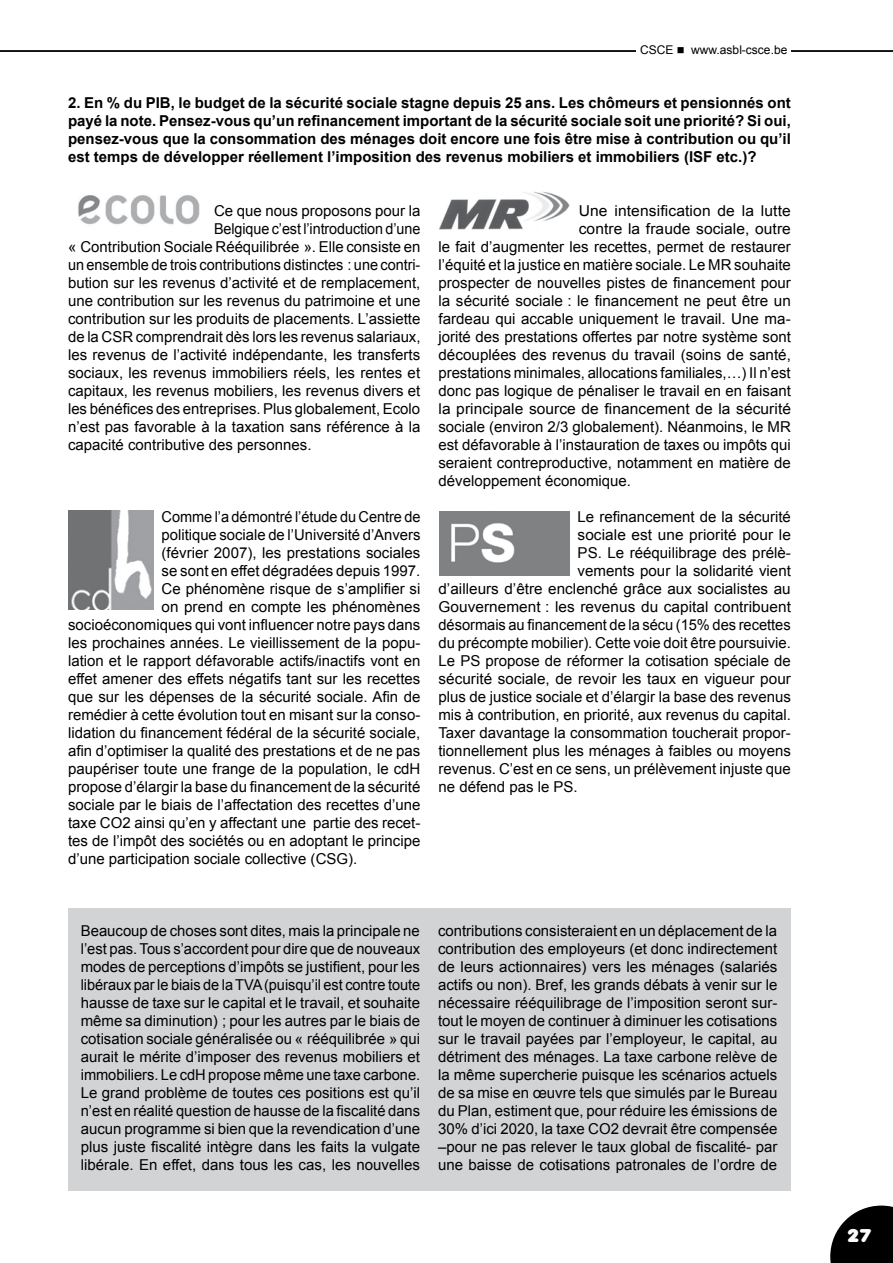
<style>
.page{position:relative;width:893px;height:1263px;background:#fff}
.page>*{position:absolute;margin:0;border:0;box-sizing:border-box;transform-origin:0 0}
.t1{font:18px "Debussy";color:#fff}
.t2{font:15px/18px "Arial";color:#000;text-align:justify}
.t3{font:700 15px/18px "Arial";color:#000;text-align:justify}
.t4{font:15px "Arial";color:#000;scale:1.04 1}
.t5{font:15px "Arial";color:#000;scale:.96 1}
.t6{font:12px "Arial";color:#000}
</style>
<div class="page">
<svg style="left:830px;top:1205px;width:63px;height:58px"></svg>
<hr style="left:0;top:50px;width:893px;height:2px;background:#000">
<div style="left:637px;top:46px;width:154px;height:23px;background:#fff"></div>
<img style="left:68px;top:510px;width:85px;height:99px">
<img style="left:439px;top:512px;width:130px;height:63px">
<div style="left:68px;top:908px;width:722px;height:283px;background:#d1d3d4"></div>
<img style="left:78px;top:195px;width:122px;height:30px">
<img style="left:439px;top:191px;width:131px;height:38px">
<p class="t6" style="left:640px;top:42px;width:149px">CSCE ■ www.asbl-csce.be</p>
<p class="t3" style="left:68px;top:94px;width:724px">2. En % du PIB, le budget de la sécurité sociale stagne depuis 25 ans. Les chômeurs et pensionnés ont payé la note. Pensez-vous qu’un refinancement important de la sécurité sociale soit une priorité? Si oui, pensez-vous que la consommation des ménages doit encore une fois être mise à contribution ou qu’il est temps de développer réellement l’imposition des revenus mobiliers et immobiliers (ISF etc.)?</p>
<p class="t2" style="left:214px;top:202px;width:208px">Ce que nous proposons pour la</p>
<p class="t5" style="left:214px;top:219px;width:216px">Belgique c’est l’introduction d’une</p>
<p class="t2" style="left:68px;top:238px;width:354px">« Contribution Sociale Rééquilibrée ». Elle consiste en</p>
<p class="t2" style="left:68px;top:256px;width:354px">un ensemble de trois contributions distinctes : une contri-</p>
<p class="t2" style="left:68px;top:274px;width:354px">bution sur les revenus d’activité et de remplacement,</p>
<p class="t2" style="left:68px;top:292px;width:354px">une contribution sur les revenus du patrimoine et une</p>
<p class="t2" style="left:68px;top:310px;width:354px">contribution sur les produits de placements. L’assiette</p>
<p class="t2" style="left:68px;top:328px;width:354px">de la CSR comprendrait dès lors les revenus salariaux,</p>
<p class="t2" style="left:68px;top:346px;width:354px">les revenus de l’activité indépendante, les transferts</p>
<p class="t2" style="left:68px;top:364px;width:354px">sociaux, les revenus immobiliers réels, les rentes et</p>
<p class="t2" style="left:68px;top:382px;width:354px">capitaux, les revenus mobiliers, les revenus divers et</p>
<p class="t2" style="left:68px;top:400px;width:354px">les bénéfices des entreprises. Plus globalement, Ecolo</p>
<p class="t2" style="left:68px;top:418px;width:354px">n’est pas favorable à la taxation sans référence à la</p>
<p class="t2" style="left:68px;top:436px;width:245px">capacité contributive des personnes.</p>
<p class="t4" style="left:579px;top:201px;width:205px">Une intensification de la lutte</p>
<p class="t4" style="left:579px;top:219px;width:205px">contre la fraude sociale, outre</p>
<p class="t2" style="left:438px;top:238px;width:354px">le fait d’augmenter les recettes, permet de restaurer</p>
<p class="t2" style="left:438px;top:256px;width:354px">l’équité et la justice en matière sociale. Le MR souhaite</p>
<p class="t2" style="left:438px;top:274px;width:354px">prospecter de nouvelles pistes de financement pour</p>
<p class="t2" style="left:438px;top:292px;width:354px">la sécurité sociale : le financement ne peut être un</p>
<p class="t2" style="left:438px;top:310px;width:354px">fardeau qui accable uniquement le travail. Une ma-</p>
<p class="t2" style="left:438px;top:328px;width:354px">jorité des prestations offertes par notre système sont</p>
<p class="t2" style="left:438px;top:346px;width:354px">découplées des revenus du travail (soins de santé,</p>
<p class="t2" style="left:438px;top:364px;width:354px">prestations minimales, allocations familiales,…) Il n’est</p>
<p class="t2" style="left:438px;top:382px;width:354px">donc pas logique de pénaliser le travail en en faisant</p>
<p class="t2" style="left:438px;top:400px;width:354px">la principale source de financement de la sécurité</p>
<p class="t2" style="left:438px;top:418px;width:354px">sociale (environ 2/3 globalement). Néanmoins, le MR</p>
<p class="t2" style="left:438px;top:436px;width:354px">est défavorable à l’instauration de taxes ou impôts qui</p>
<p class="t2" style="left:438px;top:454px;width:354px">seraient contreproductive, notamment en matière de</p>
<p class="t2" style="left:438px;top:472px;width:194px">développement économique.</p>
<p class="t2" style="left:162px;top:508px;width:260px">Comme l’a démontré l’étude du Centre de</p>
<p class="t2" style="left:162px;top:526px;width:260px">politique sociale de l’Université d’Anvers</p>
<p class="t2" style="left:162px;top:544px;width:260px">(février 2007), les prestations sociales</p>
<p class="t2" style="left:162px;top:562px;width:260px">se sont en effet dégradées depuis 1997.</p>
<p class="t2" style="left:162px;top:580px;width:260px">Ce phénomène risque de s’amplifier si</p>
<p class="t2" style="left:162px;top:598px;width:260px">on prend en compte les phénomènes</p>
<p class="t2" style="left:68px;top:616px;width:354px">socioéconomiques qui vont influencer notre pays dans</p>
<p class="t2" style="left:68px;top:634px;width:354px">les prochaines années. Le vieillissement de la popu-</p>
<p class="t2" style="left:68px;top:652px;width:354px">lation et le rapport défavorable actifs/inactifs vont en</p>
<p class="t2" style="left:68px;top:670px;width:354px">effet amener des effets négatifs tant sur les recettes</p>
<p class="t2" style="left:68px;top:688px;width:354px">que sur les dépenses de la sécurité sociale. Afin de</p>
<p class="t2" style="left:68px;top:706px;width:354px">remédier à cette évolution tout en misant sur la conso-</p>
<p class="t2" style="left:68px;top:724px;width:354px">lidation du financement fédéral de la sécurité sociale,</p>
<p class="t2" style="left:68px;top:742px;width:354px">afin d’optimiser la qualité des prestations et de ne pas</p>
<p class="t2" style="left:68px;top:760px;width:354px">paupériser toute une frange de la population, le cdH</p>
<p class="t2" style="left:68px;top:778px;width:354px">propose d’élargir la base du financement de la sécurité</p>
<p class="t2" style="left:68px;top:796px;width:354px">sociale par le biais de l’affectation des recettes d’une</p>
<p class="t2" style="left:68px;top:814px;width:354px">taxe CO2 ainsi qu’en y affectant une partie des recet-</p>
<p class="t2" style="left:68px;top:832px;width:354px">tes de l’impôt des sociétés ou en adoptant le principe</p>
<p class="t2" style="left:68px;top:850px;width:259px">d’une participation sociale collective (csg</p>
<p class="t2" style="left:348px;top:850px;width:11px">).</p>
<p class="t2" style="left:578px;top:508px;width:215px">Le refinancement de la sécurité</p>
<p class="t2" style="left:578px;top:526px;width:215px">sociale est une priorité pour le</p>
<p class="t2" style="left:578px;top:544px;width:215px">PS. Le rééquilibrage des prélè-</p>
<p class="t2" style="left:578px;top:562px;width:215px">vements pour la solidarité vient</p>
<p class="t2" style="left:438px;top:580px;width:354px">d’ailleurs d’être enclenché grâce aux socialistes au</p>
<p class="t2" style="left:438px;top:598px;width:354px">Gouvernement : les revenus du capital contribuent</p>
<p class="t2" style="left:438px;top:616px;width:354px">désormais au financement de la sécu (15% des recettes</p>
<p class="t2" style="left:438px;top:634px;width:354px">du précompte mobilier). Cette voie doit être poursuivie.</p>
<p class="t2" style="left:438px;top:652px;width:354px">Le PS propose de réformer la cotisation spéciale de</p>
<p class="t2" style="left:438px;top:670px;width:354px">sécurité sociale, de revoir les taux en vigueur pour</p>
<p class="t2" style="left:438px;top:688px;width:354px">plus de justice sociale et d’élargir la base des revenus</p>
<p class="t2" style="left:438px;top:706px;width:354px">mis à contribution, en priorité, aux revenus du capital.</p>
<p class="t2" style="left:438px;top:724px;width:354px">Taxer davantage la consommation toucherait propor-</p>
<p class="t2" style="left:438px;top:742px;width:354px">tionnellement plus les ménages à faibles ou moyens</p>
<p class="t2" style="left:438px;top:760px;width:354px">revenus. C’est en ce sens, un prélèvement injuste que</p>
<p class="t2" style="left:438px;top:778px;width:141px">ne défend pas le PS.</p>
<p class="t2" style="left:81px;top:922px;width:341px">Beaucoup de choses sont dites, mais la principale ne l’est pas. Tous s’accordent pour dire que de nouveaux modes de perceptions d’impôts se justifient, pour les libéraux par le biais de la TVA (puisqu’il est contre toute hausse de taxe sur le capital et le travail, et souhaite même sa diminution) ; pour les autres par le biais de cotisation sociale généralisée ou « rééquilibrée » qui aurait le mérite d’imposer des revenus mobiliers et immobiliers. Le cdH propose même une taxe carbone.<br>Le grand problème de toutes ces positions est qu’il n’est en réalité question de hausse de la fiscalité dans aucun programme si bien que la revendication d’une plus juste fiscalité intègre dans les faits la vulgate libérale. En effet, dans tous les cas, les nouvelles</p>
<p class="t2" style="left:438px;top:922px;width:341px">contributions consisteraient en un déplacement de la contribution des employeurs (et donc indirectement de leurs actionnaires) vers les ménages (salariés actifs ou non). Bref, les grands débats à venir sur le nécessaire rééquilibrage de l’imposition seront sur&shy;tout le moyen de continuer à diminuer les cotisations sur le travail payées par l’employeur, le capital, au détriment des ménages. La taxe carbone relève de la même supercherie puisque les scénarios actuels de sa mise en œuvre tels que simulés par le Bureau du Plan, estiment que, pour réduire les émissions de 30% d’ici 2020, la taxe CO2 devrait être compensée –pour ne pas relever le taux global de fiscalité- par une baisse de cotisations patronales de l’ordre de</p>
<p class="t1" style="left:847px;top:1225px;width:26px">27</p>
</div>
